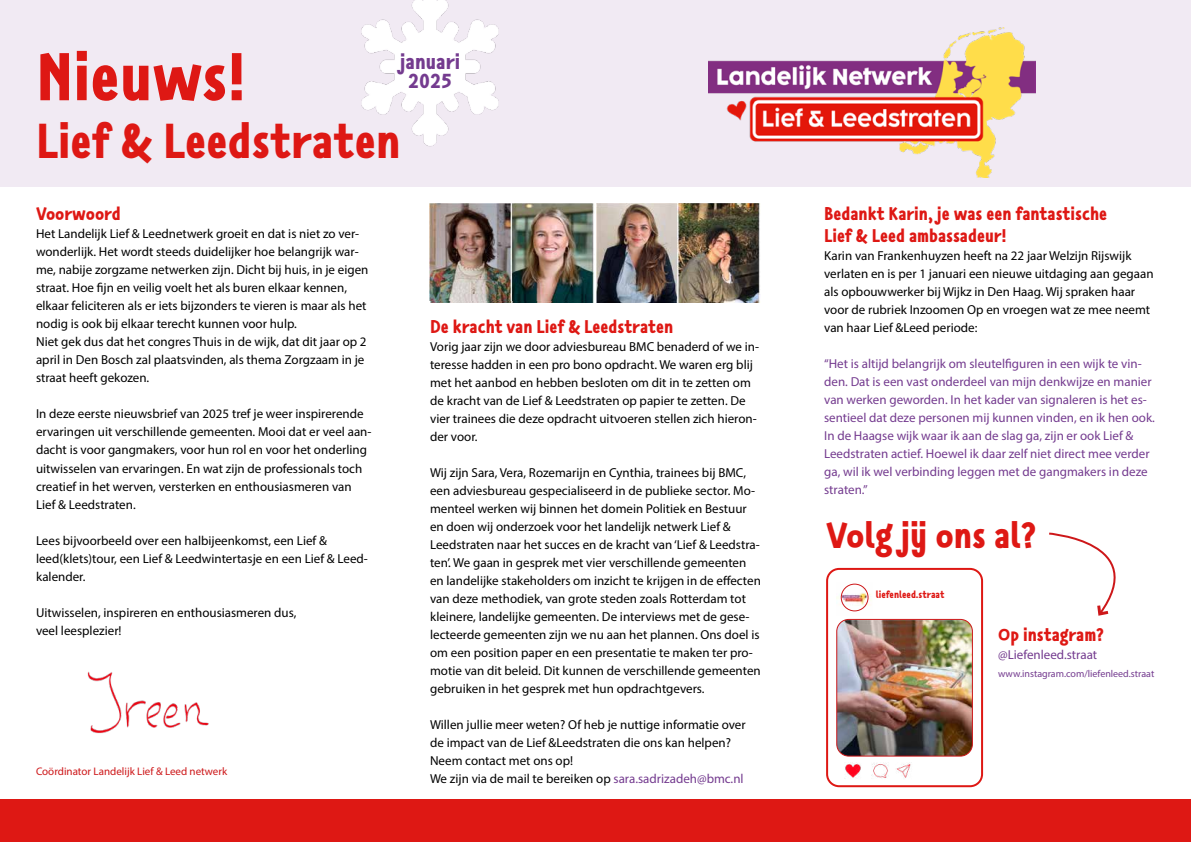
<style>
.page{position:relative;width:1191px;height:842px;background:#fff}
.page>*{position:absolute;margin:0;border:0;box-sizing:border-box;transform-origin:0 0}
.t1{font:900 66px "Tilburgs Ans";color:#de1814}
.t2{font:900 48px "Tilburgs Ans";color:#de1814}
.t3{font:900 36px "Tilburgs Ans";color:#de1814}
.t4{font:900 21px/19px "Tilburgs Ans";color:#743b8f;text-align:center}
.t5{font:900 18px/21.6px "Tilburgs Ans";color:#de1814}
.t6{font:13px/18px "Myriad Pro";color:#000}
.t7{font:13px/18px "Myriad Pro";color:#743b8f}
.t8{font:11px "Myriad Pro";color:#cd1719}
.t9{font:10px "Myriad Pro";color:#743b8f}
.t10{font:900 10px "Tilburgs Ans";color:#de1814}
.s1{color:#743b8f}
</style>
<div class="page">
<div style="left:0;top:0;width:1191px;height:186px;background:#f1eaf3"></div>
<div style="left:0;top:799px;width:595px;height:43px;background:#de1814"></div>
<div style="left:595px;top:799px;width:596px;height:43px;background:#de1814"></div>
<img style="left:708px;top:28px;width:327px;height:150px">
<img style="left:87px;top:671px;width:122px;height:62px">
<img style="left:361px;top:0;width:138px;height:147px">
<img style="left:836px;top:619px;width:136px;height:137px">
<div style="left:836px;top:619px;width:137px;height:137px;border:1px solid #cd1719;border-radius:12px"></div>
<div style="left:826px;top:568px;width:157px;height:219px;border:2px solid #de1814;border-radius:12px"></div>
<img style="left:844px;top:763px;width:17px;height:16px">
<img style="left:871px;top:763px;width:17px;height:15px">
<img style="left:896px;top:763px;width:15px;height:15px">
<img style="left:836px;top:583px;width:35px;height:29px">
<div style="left:840px;top:584px;width:28px;height:27px;border:1px solid #cd1719;border-radius:50%"></div>
<svg style="left:1049px;top:532px;width:67px;height:84px"></svg>
<img style="left:597px;top:203px;width:163px;height:99px">
<img style="left:430px;top:203px;width:164px;height:98px">
<h1 class="t1" style="left:36px;top:29px;width:212px">Nieuws!</h1>
<h2 class="t2" style="left:36px;top:106px;width:366px">Lief &amp; Leedstraten</h2>
<h3 class="t4" style="left:400px;top:52px;width:62px">januari<br>2025</h3>
<h3 class="t5" style="left:36px;top:204px;width:86px">Voorwoord</h3>
<p class="t6" style="left:36px;top:225px;width:334px">Het Landelijk Lief &amp; Leednetwerk groeit en dat is niet zo ver&shy;wonderlijk. Het wordt steeds duidelijker hoe belangrijk war&shy;me, nabije zorgzame netwerken zijn. Dicht bij huis, in je eigen straat. Hoe fijn en veilig voelt het als buren elkaar kennen, elkaar feliciteren als er iets bijzonders te vieren is maar als het nodig is ook bij elkaar terecht kunnen voor hulp.<br>Niet gek dus dat het congres Thuis in de wijk, dat dit jaar op 2 april in Den Bosch zal plaatsvinden, als thema Zorgzaam in je straat heeft gekozen.</p>
<p class="t6" style="left:36px;top:405px;width:337px">In deze eerste nieuwsbrief van 2025 tref je weer inspirerende ervaringen uit verschillende gemeenten. Mooi dat er veel aan&shy;dacht is voor gangmakers, voor hun rol en voor het onderling uitwisselen van ervaringen. En wat zijn de professionals toch creatief in het werven, versterken en enthousiasmeren van Lief &amp; Leedstraten.</p>
<p class="t6" style="left:36px;top:531px;width:333px">Lees bijvoorbeeld over een halbijeenkomst, een Lief &amp; leed(klets)tour, een Lief &amp; Leedwintertasje en een Lief &amp; Leed&shy;kalender.</p>
<p class="t6" style="left:36px;top:603px;width:262px">Uitwisselen, inspireren en enthousiasmeren dus, veel leesplezier!</p>
<p class="t8" style="left:36px;top:765px;width:193px">Coördinator Landelijk Lief &amp; Leed netwerk</p>
<h3 class="t5" style="left:430px;top:316px;width:245px">De kracht van Lief &amp; Leedstraten</h3>
<p class="t6" style="left:430px;top:337px;width:330px">Vorig jaar zijn we door adviesbureau BMC benaderd of we in&shy;teresse hadden in een pro bono opdracht. We waren erg blij met het aanbod en hebben besloten om dit in te zetten om de kracht van de Lief &amp; Leedstraten op papier te zetten. De vier trainees die deze opdracht uitvoeren stellen zich hieron&shy;der voor.</p>
<p class="t6" style="left:430px;top:463px;width:332px">Wij zijn Sara, Vera, Rozemarijn en Cynthia, trainees bij BMC, een adviesbureau gespecialiseerd in de publieke sector. Mo&shy;menteel werken wij binnen het domein Politiek en Bestuur en doen wij onderzoek voor het landelijk netwerk Lief &amp; Leedstraten naar het succes en de kracht van ‘Lief &amp; Leedstra&shy;ten’. We gaan in gesprek met vier verschillende gemeenten en landelijke stakeholders om inzicht te krijgen in de effecten van deze methodiek, van grote steden zoals Rotterdam tot kleinere, landelijke gemeenten. De interviews met de gese&shy;lecteerde gemeenten zijn we nu aan het plannen. Ons doel is om een position paper en een presentatie te maken ter pro&shy;motie van dit beleid. Dit kunnen de verschillende gemeenten gebruiken in het gesprek met hun opdrachtgevers.</p>
<p class="t6" style="left:430px;top:715px;width:317px">Willen jullie meer weten? Of heb je nuttige informatie over de impact van de Lief &amp;Leedstraten die ons kan helpen?<br>Neem contact met ons op!<br>We zijn via de mail te bereiken op <span class="s1">sara.sadrizadeh@bmc.nl</span></p>
<h3 class="t5" style="left:824px;top:203px;width:284px">Bedankt Karin, je was een fantastische<br>Lief &amp; Leed ambassadeur!</h3>
<p class="t6" style="left:824px;top:246px;width:331px">Karin van Frankenhuyzen heeft na 22 jaar Welzijn Rijswijk verlaten en is per 1 januari een nieuwe uitdaging aan gegaan als opbouwwerker bij Wijkz in Den Haag. Wij spraken haar voor de rubriek Inzoomen Op en vroegen wat ze mee neemt van haar Lief &amp;Leed periode:</p>
<p class="t7" style="left:824px;top:354px;width:332px">“Het is altijd belangrijk om sleutelfiguren in een wijk te vin&shy;den. Dat is een vast onderdeel van mijn denkwijze en manier van werken geworden. In het kader van signaleren is het es&shy;sentieel dat deze personen mij kunnen vinden, en ik hen ook.<br>In de Haagse wijk waar ik aan de slag ga, zijn er ook Lief &amp; Leedstraten actief. Hoewel ik daar zelf niet direct mee verder ga, wil ik wel verbinding leggen met de gangmakers in deze straten.”</p>
<h3 class="t3" style="left:826px;top:509px;width:212px">Volg jij ons al?</h3>
<p class="t10" style="left:876px;top:587px;width:70px">liefenleed.straat</p>
<h3 class="t5" style="left:998px;top:624px;width:107px">Op instagram?</h3>
<p class="t7" style="left:998px;top:645px;width:101px">@Liefenleed.straat</p>
<p class="t9" style="left:998px;top:668px;width:158px">www.instagram.com/liefenleed.straat</p>
</div>
